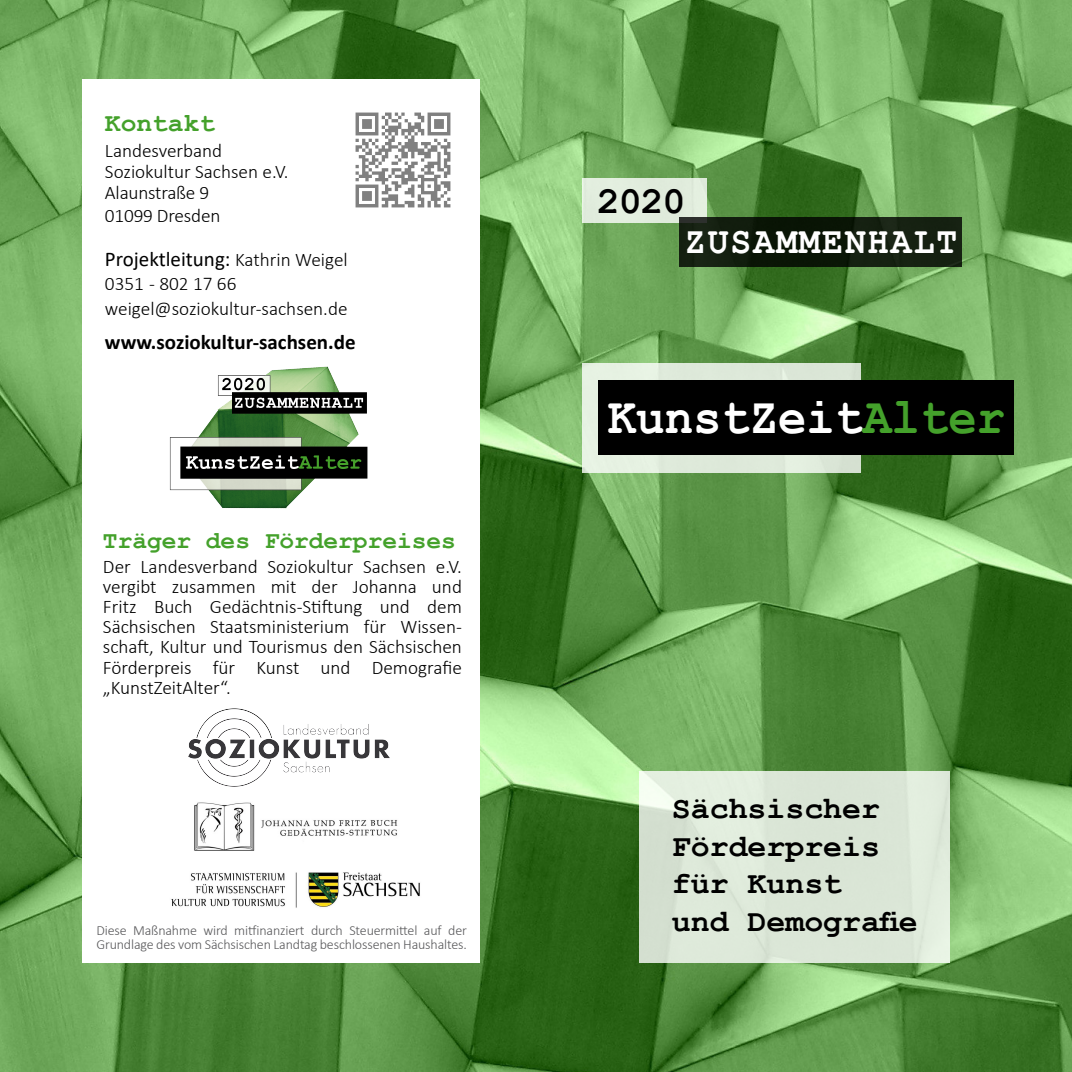
<style>
.page{position:relative;width:1072px;height:1072px;background:#fff}
.page>*{position:absolute;margin:0;border:0;box-sizing:border-box;transform-origin:0 0}
.t1{font:700 52.5px "Courier New";color:#fff;scale:.9 1}
.t2{font:700 38.5px "Courier New";letter-spacing:.06em;color:#fff;scale:.9 1}
.t3{font:700 38.5px "Courier New";color:#000}
.t4{font:700 31.5px/37.8px "Courier New";color:#000}
.t5{font:700 26.25px "Courier New";color:#44a12b}
.t6{font:700 24.5px "Courier New";color:#44a12b}
.t7{font:21px "Calibri";color:#000}
.t8{font:700 21px "Calibri";color:#000}
.t9{font:300 19.25px/20.1px "Calibri";color:#000}
.t10{font:300 14px/14px "Calibri";letter-spacing:-.01em;color:#58585a}
.s1{font-weight:300;font-size:19.25px}
.s2{color:#44a12b}
</style>
<div class="page">
<img style="left:0;top:0;width:1071px;height:1071px">
<div style="left:83px;top:79px;width:397px;height:883px;background:#fff"></div>
<div style="left:639px;top:771px;width:310px;height:191px;background:#dae6d6"></div>
<div style="left:582px;top:363px;width:278px;height:109px;background:#deeada"></div>
<div style="left:583px;top:179px;width:124px;height:44px;background:#e1eddd"></div>
<div style="left:598px;top:380px;width:415px;height:75px;background:#000"></div>
<div style="left:679px;top:217px;width:282px;height:50px;background:#141f10"></div>
<img style="left:355px;top:112px;width:96px;height:96px">
<img style="left:194px;top:805px;width:204px;height:46px">
<img style="left:188px;top:708px;width:202px;height:97px">
<img style="left:169px;top:366px;width:199px;height:143px">
<img style="left:171px;top:872px;width:249px;height:36px">
<h3 class="t5" style="left:105px;top:106px;width:112px">Kontakt</h3>
<p class="t9" style="left:105px;top:140px;width:185px;line-height:21px">Landesverband<br>Soziokultur Sachsen e.V.<br>Alaunstraße 9</p>
<p class="t9" style="left:105px;top:205px;width:117px">01099 Dresden</p>
<p class="t7" style="left:105px;top:244px;width:244px">Projektleitung: <span class="s1">Kathrin Weigel</span></p>
<p class="t9" style="left:105px;top:271px;width:244px;line-height:24.5px">0351 - 802 17 66 weigel@soziokultur-sachsen.de</p>
<p class="t8" style="left:105px;top:327px;width:252px">www.soziokultur-sachsen.de</p>
<p class="t6" style="left:103px;top:525px;width:354px">Träger des Förderpreises</p>
<p class="t9" style="left:103px;top:556px;width:360px;text-align:justify">Der Landesverband Soziokultur Sachsen e.V. vergibt zusammen mit der Johanna und Fritz Buch Gedächtnis-Stiftung und dem Sächsischen Staatsministerium für Wissen&shy;schaft, Kultur und Tourismus den Sächsischen Förderpreis für Kunst und Demografie „KunstZeitAlter“.</p>
<p class="t10" style="left:96px;top:923px;width:372px">Diese Maßnahme wird mitfinanziert durch Steuermittel auf der<br>Grundlage des vom Sächsischen Landtag beschlossenen Haushaltes.</p>
<h2 class="t3" style="left:596px;top:177px;width:90px">2020</h2>
<h2 class="t2" style="left:685px;top:217px;width:304px">ZUSAMMENHALT</h2>
<h1 class="t1" style="left:608px;top:384px;width:443px">KunstZeit<span class="s2">Alter</span></h1>
<h3 class="t4" style="left:672px;top:788px;width:247px">Sächsischer<br>Förderpreis für Kunst<br>und Demografie</h3>
</div>
